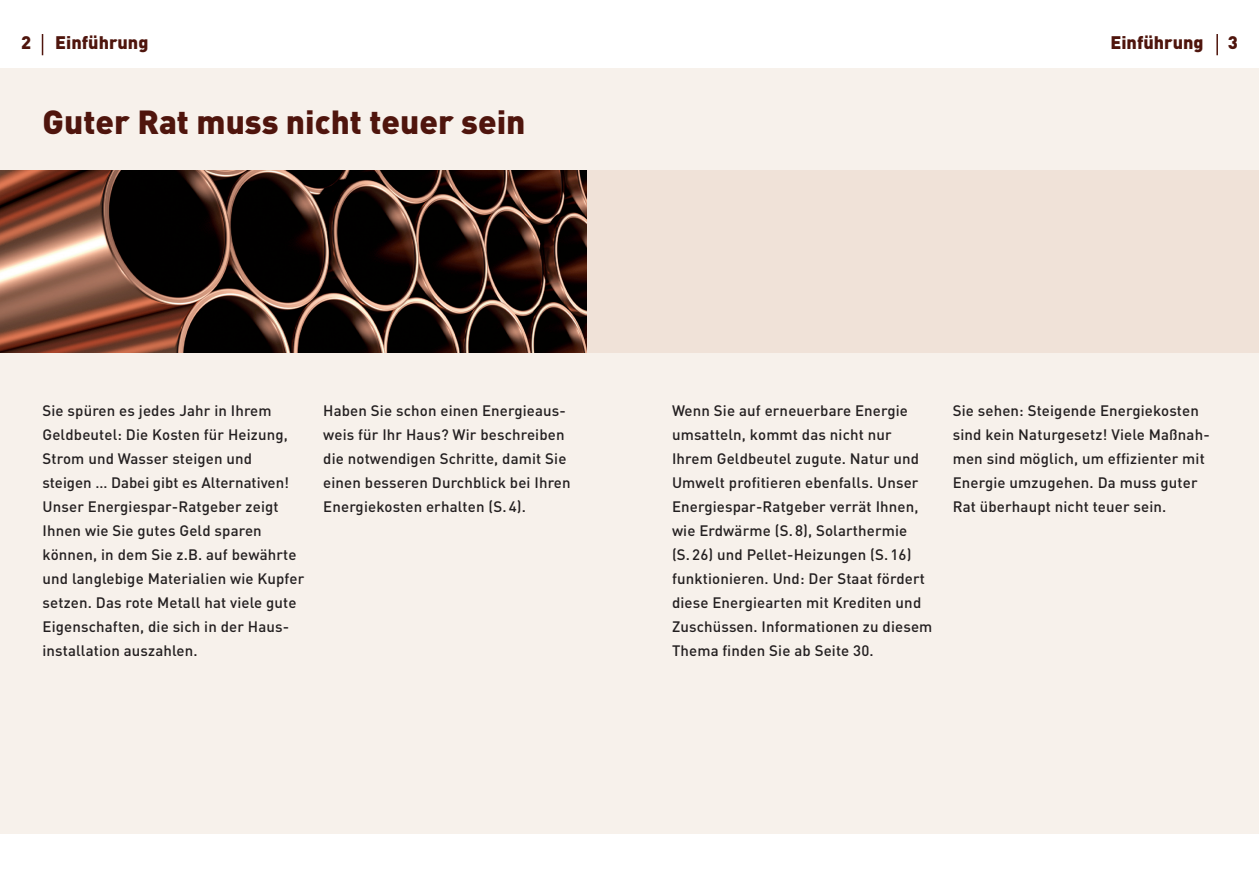
<style>
.page{position:relative;width:1259px;height:893px;background:#fff}
.page>*{position:absolute;margin:0;border:0;box-sizing:border-box;transform-origin:0 0}
.t1{font:900 33px "DIN";color:#4f150d}
.t2{font:900 18px "DIN";color:#4f150d}
.t3{font:500 15px/24px "DIN";letter-spacing:.01em;color:#231f20}
</style>
<div class="page">
<div style="left:0;top:68px;width:1259px;height:765px;background:#f7f1eb"></div>
<div style="left:0;top:170px;width:1259px;height:183px;background:#f0e2d8"></div>
<svg style="left:42px;top:34px;width:1px;height:21px"></svg>
<img style="left:0;top:170px;width:587px;height:183px">
<hr style="left:1216px;top:34px;width:2px;height:21px;background:#4f150d">
<p class="t2" style="left:21px;top:36px;width:12px">2</p>
<p class="t2" style="left:55px;top:36px;width:95px">Einführung</p>
<h1 class="t1" style="left:43px;top:110px;width:484px">Guter Rat muss nicht teuer sein</h1>
<p class="t2" style="left:1110px;top:36px;width:95px">Einführung</p>
<p class="t2" style="left:1227px;top:36px;width:12px">3</p>
<p class="t3" style="left:43px;top:400px;width:263px">Sie spüren es jedes Jahr in Ihrem Geldbeutel: Die Kosten für Heizung, Strom und Wasser steigen und steigen … Dabei gibt es Alternativen!<br>Unser Energiespar-Ratgeber zeigt Ihnen wie Sie gutes Geld sparen können, in dem Sie z.B. auf bewährte und langlebige Materialien wie Kupfer setzen. Das rote Metall hat viele gute Eigenschaften, die sich in der Haus&shy;installation auszahlen.</p>
<p class="t3" style="left:323px;top:400px;width:249px">Haben Sie schon einen Energieaus&shy;weis für Ihr Haus? Wir beschreiben die notwendigen Schritte, damit Sie einen besseren Durchblick bei Ihren Energiekosten erhalten (S. 4).</p>
<p class="t3" style="left:672px;top:400px;width:262px">Wenn Sie auf erneuerbare Energie umsatteln, kommt das nicht nur Ihrem Geldbeutel zugute. Natur und Umwelt profitieren ebenfalls. Unser Energiespar-Ratgeber verrät Ihnen, wie Erdwärme (S. 8), Solarthermie<br>(S. 26) und Pellet-Heizungen (S. 16) funktionieren. Und: Der Staat fördert diese Energiearten mit Krediten und Zuschüssen. Informationen zu diesem Thema finden Sie ab Seite 30.</p>
<p class="t3" style="left:952px;top:400px;width:258px">Sie sehen: Steigende Energiekosten sind kein Naturgesetz! Viele Maßnah&shy;men sind möglich, um effizienter mit Energie umzugehen. Da muss guter Rat überhaupt nicht teuer sein.</p>
</div>
